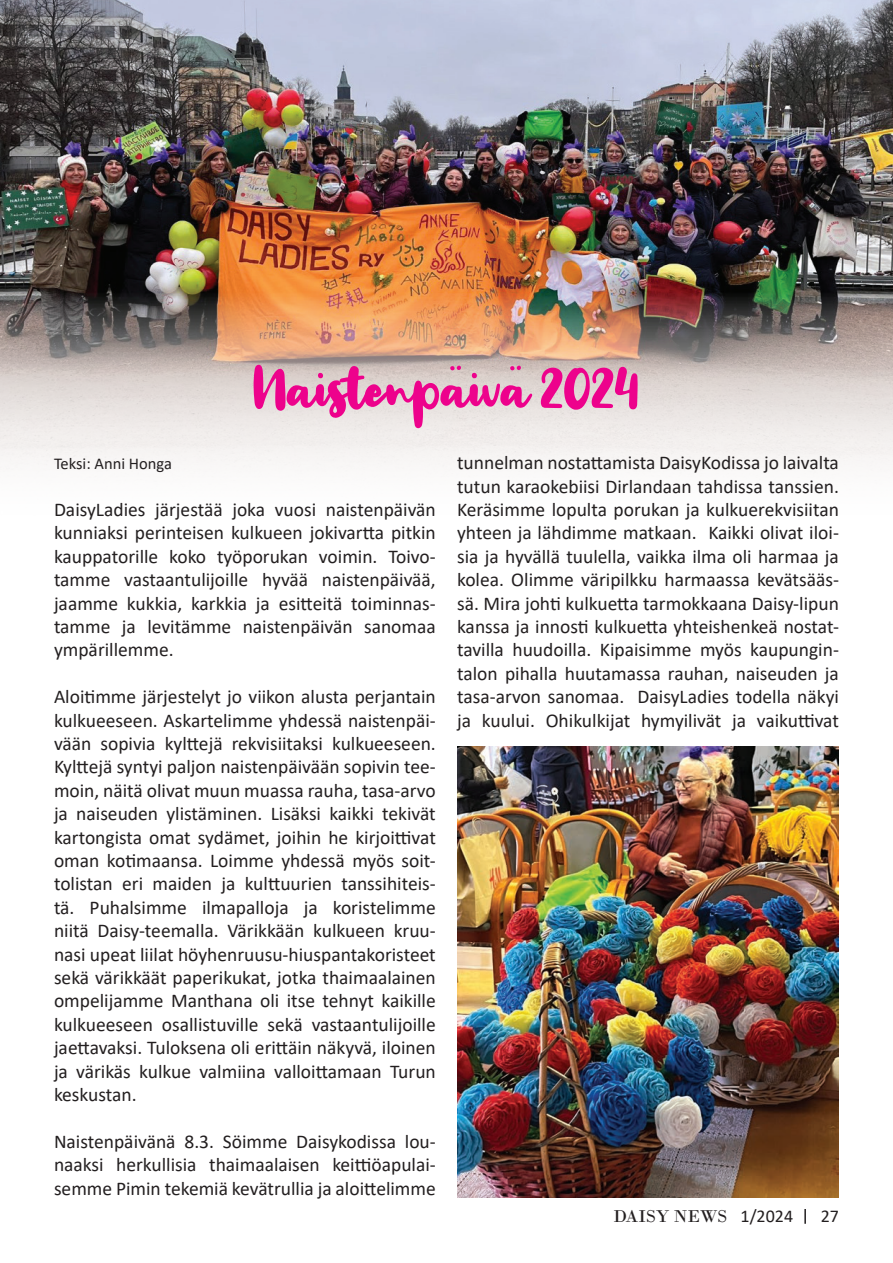
<style>
.page{position:relative;width:893px;height:1263px;background:#fff}
.page>*{position:absolute;margin:0;border:0;box-sizing:border-box;transform-origin:0 0}
.t1{font:60px "Big Snow";color:#ed028c}
.t2{font:19.5px/23.4px "Calibri";color:#231f20;text-align:justify}
.t3{font:18px "Bodoni";color:#231f20}
.t4{font:18px "Calibri";color:#231f20}
.t5{font:16.5px "Calibri";color:#231f20}
.s1{font-family:"Calibri"}
</style>
<div class="page">
<svg style="left:804px;top:1209px;width:2px;height:15px"></svg>
<img style="left:0;top:0;width:893px;height:471px">
<img style="left:457px;top:746px;width:382px;height:451px">
<h1 class="t1" style="left:253px;top:352px;width:388px">Naistenpäivä 2024</h1>
<p class="t5" style="left:54px;top:452px;width:119px">Teksi: Anni Honga</p>
<p class="t2" style="left:54px;top:497px;width:383px">DaisyLadies järjestää joka vuosi naistenpäivän kunniaksi perinteisen kulkueen jokivartta pitkin kauppatorille koko työporukan voimin. Toivo&shy;tamme vastaantulijoille hyvää naistenpäivää, jaamme kukkia, karkkia ja esitteitä toiminnas&shy;tamme ja levitämme naistenpäivän sanomaa ympärillemme.</p>
<p class="t2" style="left:54px;top:684px;width:383px">Aloitimme järjestelyt jo viikon alusta perjantain kulkueeseen. Askartelimme yhdessä naistenpäi&shy;vään sopivia kylttejä rekvisiitaksi kulkueeseen.<br>Kylttejä syntyi paljon naistenpäivään sopivin tee&shy;moin, näitä olivat muun muassa rauha, tasa-arvo ja naiseuden ylistäminen. Lisäksi kaikki tekivät kartongista omat sydämet, joihin he kirjoittivat oman kotimaansa. Loimme yhdessä myös soit&shy;tolistan eri maiden ja kulttuurien tanssihiteis&shy;tä. Puhalsimme ilmapalloja ja koristelimme niitä Daisy-teemalla. Värikkään kulkueen kruu&shy;nasi upeat liilat höyhenruusu-hiuspantakoristeet sekä värikkäät paperikukat, jotka thaimaalainen ompelijamme Manthana oli itse tehnyt kaikille kulkueeseen osallistuville sekä vastaantulijoille jaettavaksi. Tuloksena oli erittäin näkyvä, iloinen ja värikäs kulkue valmiina valloittamaan Turun keskustan.</p>
<p class="t2" style="left:54px;top:1129px;width:383px">Naistenpäivänä 8.3. Söimme Daisykodissa lou&shy;naaksi herkullisia thaimaalaisen keittiöapulai&shy;semme Pimin tekemiä kevätrullia ja aloittelimme</p>
<p class="t2" style="left:457px;top:450px;width:383px">tunnelman nostattamista DaisyKodissa jo laivalta tutun karaokebiisi Dirlandaan tahdissa tanssien.<br>Keräsimme lopulta porukan ja kulkuerekvisiitan yhteen ja lähdimme matkaan. Kaikki olivat iloi&shy;sia ja hyvällä tuulella, vaikka ilma oli harmaa ja kolea. Olimme väripilkku harmaassa kevätsääs&shy;sä. Mira johti kulkuetta tarmokkaana Daisy-lipun kanssa ja innosti kulkuetta yhteishenkeä nostat&shy;tavilla huudoilla. Kipaisimme myös kaupungin&shy;talon pihalla huutamassa rauhan, naiseuden ja tasa-arvon sanomaa. DaisyLadies todella näkyi ja kuului. Ohikulkijat hymyilivät ja vaikuttivat</p>
<p class="t3" style="left:613px;top:1206px;width:181px">DAISY NEWS <span class="s1">1/2024</span></p>
<p class="t4" style="left:821px;top:1204px;width:20px">27</p>
</div>
